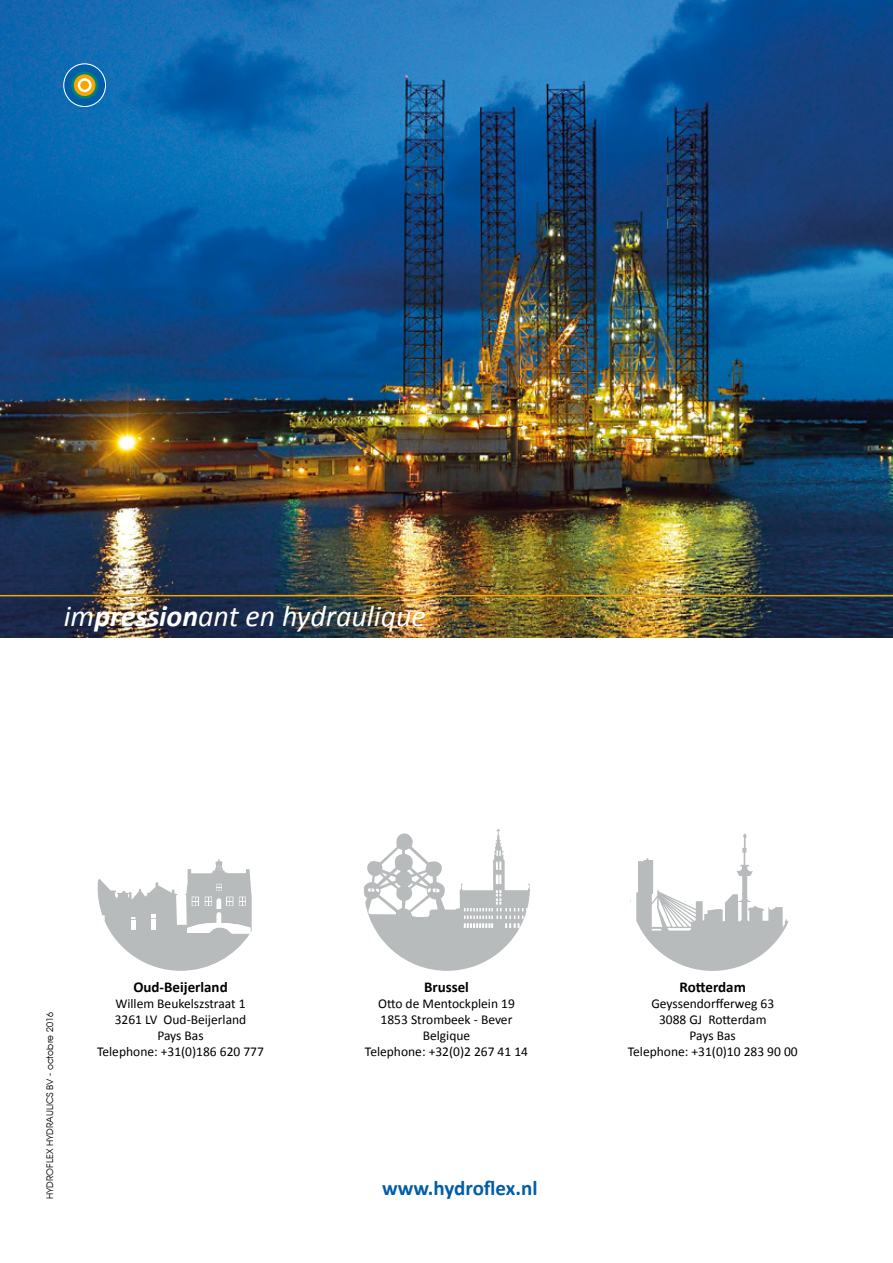
<style>
.page{position:relative;width:893px;height:1263px;background:#fff}
.page>*{position:absolute;margin:0;border:0;box-sizing:border-box;transform-origin:0 0}
.t1{font:italic 30px "Calibri";color:#fff}
.t2{font:700 21px "Calibri";color:#005da9}
.t3{font:700 15px "Calibri";color:#000}
.t4{font:13.5px/16.2px "Calibri";color:#000;text-align:center}
.t5{font:9px "Avalon Plain";color:#000}
.s1{font-weight:700}
</style>
<div class="page">
<img style="left:0;top:0;width:893px;height:638px">
<svg style="left:64px;top:64px;width:41px;height:42px"></svg>
<svg style="left:71px;top:72px;width:27px;height:27px"></svg>
<svg style="left:74px;top:74px;width:21px;height:22px"></svg>
<svg style="left:78px;top:78px;width:14px;height:14px"></svg>
<div style="left:80px;top:81px;width:9px;height:9px;background:#f7a600;border-radius:50%"></div>
<svg style="left:98px;top:859px;width:154px;height:112px"></svg>
<svg style="left:630px;top:833px;width:158px;height:138px"></svg>
<svg style="left:364px;top:829px;width:166px;height:142px"></svg>
<hr style="left:0;top:595px;width:893px;height:1px;background:#f7a600">
<h1 class="t1" style="left:64px;top:596px;width:364px">im<span class="s1">pression</span>ant en hydraulique</h1>
<p class="t5" style="left:44px;top:1199px;width:188px;rotate:-90deg">HYDROFLEX HYDRAULICS BV - octobre 2016</p>
<p class="t3" style="left:133px;top:977px;width:96px">Oud-Beijerland</p>
<p class="t4" style="left:97px;top:995px;width:168px">Willem Beukelszstraat 1<br>3261 LV Oud-Beijerland<br>Pays Bas<br>Telephone: +31(0)186 620 777</p>
<p class="t3" style="left:424px;top:977px;width:47px">Brussel</p>
<p class="t4" style="left:365px;top:995px;width:165px">Otto de Mentockplein 19<br>1853 Strombeek - Bever<br>Belgique<br>Telephone: +32(0)2 267 41 14</p>
<h2 class="t2" style="left:382px;top:1174px;width:157px">www.hydroflex.nl</h2>
<p class="t3" style="left:680px;top:977px;width:68px">Rotterdam</p>
<p class="t4" style="left:628px;top:995px;width:171px">Geyssendorfferweg 63<br>3088 GJ Rotterdam<br>Pays Bas<br>Telephone: +31(0)10 283 90 00</p>
</div>
